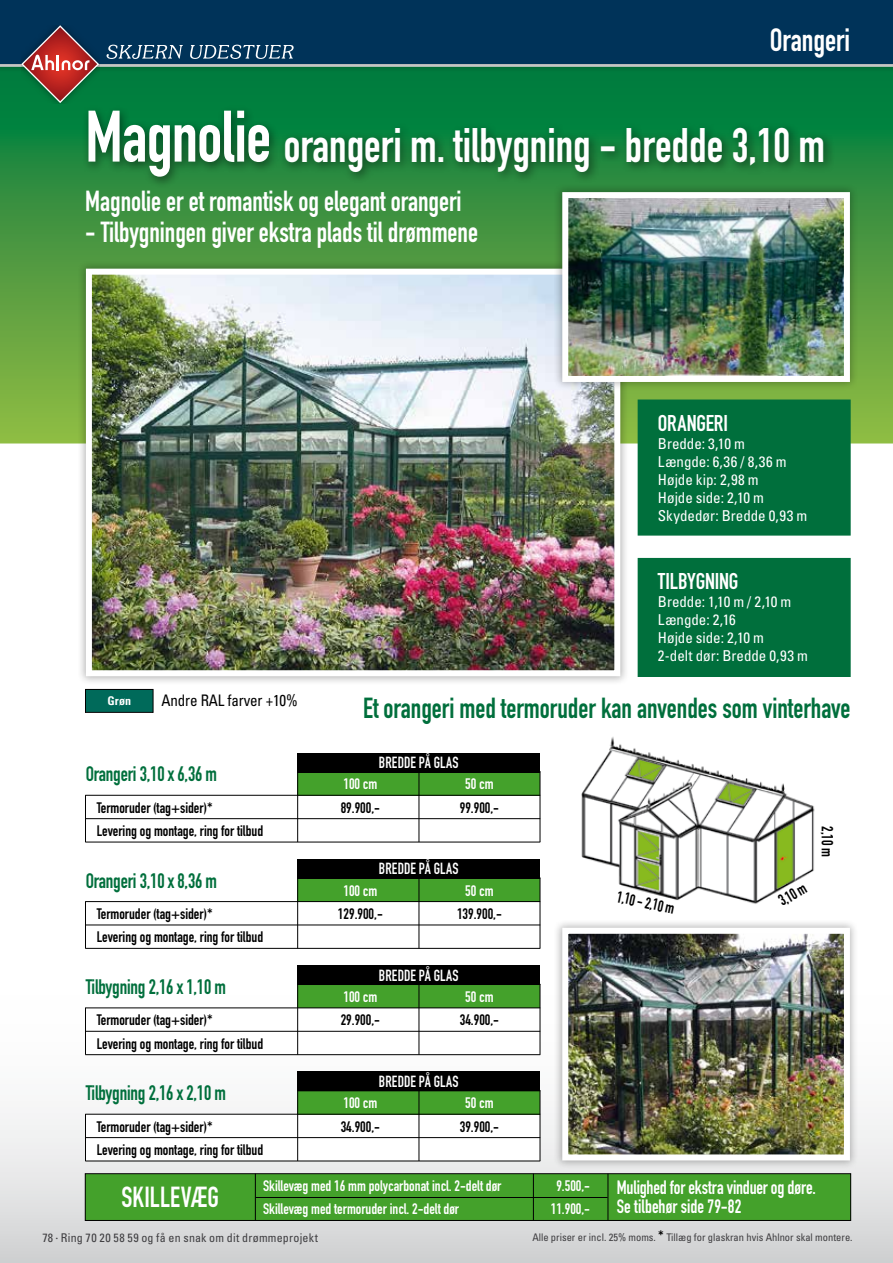
<style>
.page{position:relative;width:893px;height:1263px;background:#fff}
.page>*{position:absolute;margin:0;border:0;box-sizing:border-box;transform-origin:0 0}
.t1{font:47.7px "DIN Engschrift Std";color:#fff;scale:.94 1}
.t2{font:31.8px "DIN Engschrift Std";color:#fff;scale:.94 1}
.t3{font:28.65px "DIN Engschrift Std";color:#fff;scale:.94 1}
.t4{font:28.65px "DIN Engschrift Std";color:#006f3c;scale:.94 1}
.t5{font:22.5px "DIN Engschrift Std";letter-spacing:-.01em;color:#fff}
.t6{font:20.7px "DIN Engschrift Std";letter-spacing:-.01em;color:#006f3c;scale:.94 1}
.t7{font:19.05px/19.5px "DIN Engschrift Std";color:#fff;scale:.94 1}
.t8{font:15.9px "DIN Engschrift Std";letter-spacing:.005em;color:#fff;scale:.94 1}
.t9{font:15.9px "DIN Engschrift Std";color:#000;scale:.94 1}
.t10{font:condensed 15.9px "Univers LT Std";letter-spacing:-.01em;color:#000;scale:.94 1}
.t11{font:15px "DIN Engschrift Std";color:#000}
.t12{font:condensed 15px/18px "Univers LT Std";letter-spacing:-.005em;color:#fff}
.t13{font:15px "DIN Engschrift Std";color:#fff}
.t14{font:condensed 12px "Univers LT Std";letter-spacing:.02em;color:#3e3d40}
.t15{font:700 condensed 12px "Univers LT Std";color:#fff}
.t16{font:condensed 10.5px "Univers LT Std";color:#3e3d40}
.s1{font-size:71.55px}
.s2{font-family:"DIN Engschrift Std";font-stretch:normal}
.s3{font-family:"DIN Engschrift Std";font-stretch:normal;font-size:15px;color:#000}
</style>
<div class="page">
<div style="left:0;top:952px;width:893px;height:311px;background:linear-gradient(to bottom,#fff,#d8d9da)"></div>
<svg style="left:0;top:73px;width:893px;height:373px;background:#379240"></svg>
<div style="left:0;top:0;width:893px;height:73px;background:#000;opacity:.5"></div>
<div style="left:0;top:0;width:893px;height:64px;background:#003359"></div>
<svg style="left:21px;top:25px;width:78px;height:78px"></svg>
<svg style="left:107px;top:45px;width:76px;height:14px"></svg>
<svg style="left:190px;top:45px;width:103px;height:14px"></svg>
<img style="left:581px;top:737px;width:234px;height:167px">
<div style="left:86px;top:1114px;width:454px;height:47px;background:#fff"></div>
<div style="left:86px;top:1008px;width:454px;height:47px;background:#fff"></div>
<div style="left:255px;top:1174px;width:596px;height:46px;background:#44a12b"></div>
<div style="left:85px;top:689px;width:68px;height:23px;background:#006a5a"></div>
<div style="left:85px;top:689px;width:68px;height:24px;border:1px solid #000"></div>
<hr style="left:533px;top:1174px;width:1px;height:46px;background:#000">
<hr style="left:608px;top:1174px;width:1px;height:46px;background:#000">
<div style="left:85px;top:1174px;width:170px;height:46px;background:#44a12b"></div>
<hr style="left:255px;top:1174px;width:1px;height:46px;background:#000">
<hr style="left:256px;top:1197px;width:352px;height:1px;background:#000">
<div style="left:85px;top:1173px;width:766px;height:48px;border:1px solid #000"></div>
<div style="left:82px;top:105px;width:753px;height:83px;background:#000;opacity:.5"></div>
<div style="left:77px;top:259px;width:553px;height:426px;background:#000;opacity:.3"></div>
<img style="left:93px;top:276px;width:520px;height:393px">
<div style="left:86px;top:269px;width:534px;height:407px;border:6px solid #fff"></div>
<div style="left:553px;top:183px;width:306px;height:208px;background:#000;opacity:.3"></div>
<img style="left:569px;top:199px;width:274px;height:176px">
<div style="left:562px;top:192px;width:288px;height:190px;border:6px solid #fff"></div>
<div style="left:553px;top:918px;width:306px;height:251px;background:#000;opacity:.3"></div>
<img style="left:569px;top:935px;width:274px;height:218px">
<div style="left:562px;top:928px;width:288px;height:232px;border:6px solid #fff"></div>
<div style="left:641px;top:403px;width:206px;height:129px;background:#006f3c"></div>
<div style="left:638px;top:399px;width:213px;height:137px;border:8px solid #006f3c"></div>
<div style="left:641px;top:562px;width:206px;height:111px;background:#006f3c"></div>
<div style="left:638px;top:558px;width:213px;height:119px;border:8px solid #006f3c"></div>
<div style="left:298px;top:772px;width:242px;height:23px;background:#44a12b"></div>
<hr style="left:85px;top:795px;width:455px;height:1px;background:#000">
<hr style="left:297px;top:772px;width:243px;height:1px;background:#000">
<hr style="left:85px;top:818px;width:455px;height:1px;background:#000">
<hr style="left:85px;top:842px;width:455px;height:1px;background:#000">
<hr style="left:297px;top:771px;width:1px;height:71px;background:#000">
<hr style="left:85px;top:795px;width:1px;height:47px;background:#000">
<hr style="left:419px;top:771px;width:1px;height:71px;background:#000">
<hr style="left:540px;top:771px;width:1px;height:71px;background:#000">
<div style="left:297px;top:753px;width:243px;height:19px;background:#000"></div>
<div style="left:298px;top:878px;width:242px;height:23px;background:#44a12b"></div>
<hr style="left:85px;top:901px;width:455px;height:1px;background:#000">
<hr style="left:297px;top:878px;width:243px;height:1px;background:#000">
<hr style="left:85px;top:925px;width:455px;height:1px;background:#000">
<hr style="left:85px;top:948px;width:455px;height:1px;background:#000">
<hr style="left:297px;top:878px;width:1px;height:70px;background:#000">
<hr style="left:85px;top:901px;width:1px;height:47px;background:#000">
<hr style="left:419px;top:877px;width:1px;height:71px;background:#000">
<hr style="left:540px;top:877px;width:1px;height:71px;background:#000">
<div style="left:297px;top:859px;width:243px;height:19px;background:#000"></div>
<div style="left:298px;top:984px;width:242px;height:24px;background:#44a12b"></div>
<hr style="left:85px;top:1008px;width:455px;height:1px;background:#000">
<hr style="left:85px;top:1031px;width:455px;height:1px;background:#000">
<hr style="left:85px;top:1054px;width:455px;height:1px;background:#000">
<hr style="left:297px;top:984px;width:1px;height:71px;background:#000">
<hr style="left:85px;top:1008px;width:1px;height:47px;background:#000">
<hr style="left:419px;top:984px;width:1px;height:71px;background:#000">
<hr style="left:540px;top:984px;width:1px;height:71px;background:#000">
<div style="left:297px;top:965px;width:243px;height:20px;background:#000"></div>
<div style="left:298px;top:1091px;width:242px;height:23px;background:#44a12b"></div>
<hr style="left:85px;top:1114px;width:455px;height:1px;background:#000">
<hr style="left:85px;top:1137px;width:455px;height:1px;background:#000">
<hr style="left:85px;top:1161px;width:455px;height:1px;background:#000">
<hr style="left:297px;top:1090px;width:1px;height:71px;background:#000">
<hr style="left:85px;top:1114px;width:1px;height:47px;background:#000">
<hr style="left:419px;top:1090px;width:1px;height:71px;background:#000">
<hr style="left:540px;top:1090px;width:1px;height:71px;background:#000">
<div style="left:297px;top:1072px;width:243px;height:19px;background:#000"></div>
<h2 class="t2" style="left:770px;top:21px;width:87px">Orangeri</h2>
<h1 class="t1" style="left:85px;top:117px;width:789px"><span class="s1">Magnolie</span> orangeri m. tilbygning - bredde 3,10 m</h1>
<h3 class="t3" style="left:85px;top:184px;width:402px">Magnolie er et romantisk og elegant orangeri</h3>
<h3 class="t3" style="left:85px;top:215px;width:420px">- Tilbygningen giver ekstra plads til drømmene</h3>
<h3 class="t5" style="left:658px;top:409px;width:72px">ORANGERI</h3>
<p class="t12" style="left:658px;top:434px;width:151px">Bredde: 3,10 m<br>Længde: 6,36 / 8,36 m<br>Højde kip: 2,98 m<br>Højde side: 2,10 m<br>Skydedør: Bredde 0,93 m</p>
<h3 class="t5" style="left:658px;top:568px;width:82px">TILBYGNING</h3>
<p class="t12" style="left:658px;top:593px;width:152px">Bredde: 1,10 m / 2,10 m<br>Længde: 2,16<br>Højde side: 2,10 m<br>2-delt dør: Bredde 0,93 m</p>
<p class="t15" style="left:107px;top:694px;width:25px">Grøn</p>
<p class="t10" style="left:162px;top:690px;width:146px">Andre RAL farver +10%</p>
<h3 class="t6" style="left:86px;top:762px;width:141px">Orangeri 3,10 x 6,36 m</h3>
<h3 class="t4" style="left:363px;top:691px;width:520px">Et orangeri med termoruder kan anvendes som vinterhave</h3>
<p class="t8" style="left:379px;top:753px;width:86px">BREDDE PÅ GLAS</p>
<p class="t13" style="left:343px;top:775px;width:35px">100 cm</p>
<p class="t13" style="left:465px;top:775px;width:30px">50 cm</p>
<p class="t11" style="left:97px;top:798px;width:117px">Termoruder (tag+sider)*</p>
<p class="t11" style="left:341px;top:798px;width:41px">89.900,-</p>
<p class="t11" style="left:460px;top:798px;width:41px">99.900,-</p>
<p class="t11" style="left:97px;top:822px;width:168px">Levering og montage, ring for tilbud</p>
<h3 class="t6" style="left:86px;top:868px;width:141px">Orangeri 3,10 x 8,36 m</h3>
<p class="t8" style="left:379px;top:859px;width:86px">BREDDE PÅ GLAS</p>
<p class="t13" style="left:343px;top:881px;width:35px">100 cm</p>
<p class="t13" style="left:465px;top:881px;width:30px">50 cm</p>
<p class="t11" style="left:97px;top:905px;width:117px">Termoruder (tag+sider)*</p>
<p class="t11" style="left:338px;top:905px;width:46px">129.900,-</p>
<p class="t11" style="left:457px;top:905px;width:46px">139.900,-</p>
<p class="t11" style="left:97px;top:928px;width:168px">Levering og montage, ring for tilbud</p>
<h3 class="t6" style="left:86px;top:974px;width:151px">Tilbygning 2,16 x 1,10 m</h3>
<p class="t8" style="left:379px;top:965px;width:86px">BREDDE PÅ GLAS</p>
<p class="t13" style="left:343px;top:988px;width:35px">100 cm</p>
<p class="t13" style="left:465px;top:988px;width:30px">50 cm</p>
<p class="t11" style="left:97px;top:1011px;width:117px">Termoruder (tag+sider)*</p>
<p class="t11" style="left:341px;top:1011px;width:41px">29.900,-</p>
<p class="t11" style="left:460px;top:1011px;width:41px">34.900,-</p>
<p class="t11" style="left:97px;top:1034px;width:168px">Levering og montage, ring for tilbud</p>
<h3 class="t6" style="left:86px;top:1081px;width:151px">Tilbygning 2,16 x 2,10 m</h3>
<p class="t8" style="left:379px;top:1072px;width:86px">BREDDE PÅ GLAS</p>
<p class="t13" style="left:343px;top:1094px;width:35px">100 cm</p>
<p class="t13" style="left:465px;top:1094px;width:30px">50 cm</p>
<p class="t11" style="left:97px;top:1117px;width:117px">Termoruder (tag+sider)*</p>
<p class="t11" style="left:341px;top:1117px;width:41px">34.900,-</p>
<p class="t11" style="left:460px;top:1117px;width:41px">39.900,-</p>
<p class="t11" style="left:97px;top:1141px;width:168px">Levering og montage, ring for tilbud</p>
<h3 class="t3" style="left:122px;top:1180px;width:105px">SKILLEVÆG</h3>
<p class="t13" style="left:263px;top:1177px;width:240px">Skillevæg med 16 mm polycarbonat incl. 2-delt dør</p>
<p class="t13" style="left:556px;top:1177px;width:35px">9.500,-</p>
<p class="t13" style="left:263px;top:1200px;width:198px">Skillevæg med termoruder incl. 2-delt dør</p>
<p class="t13" style="left:551px;top:1200px;width:41px">11.900,-</p>
<p class="t9" style="left:619px;top:887px;width:64px;rotate:12deg">1,10 - 2,10 m</p>
<p class="t9" style="left:775px;top:893px;width:33px;rotate:-30deg">3,10 m</p>
<p class="t9" style="left:837px;top:826px;width:34px;rotate:90deg">2,10 m</p>
<p class="t7" style="left:617px;top:1177px;width:213px">Mulighed for ekstra vinduer og døre.<br>Se tilbehør side 79-82</p>
<p class="t14" style="left:43px;top:1230px;width:277px">78 <span class="s2">∙</span> Ring 70 20 58 59 og få en snak om dit drømmeprojekt</p>
<p class="t16" style="left:532px;top:1231px;width:322px">Alle priser er incl. 25% moms. <span class="s3">*</span> Tillæg for glaskran hvis Ahlnor skal montere.</p>
</div>
